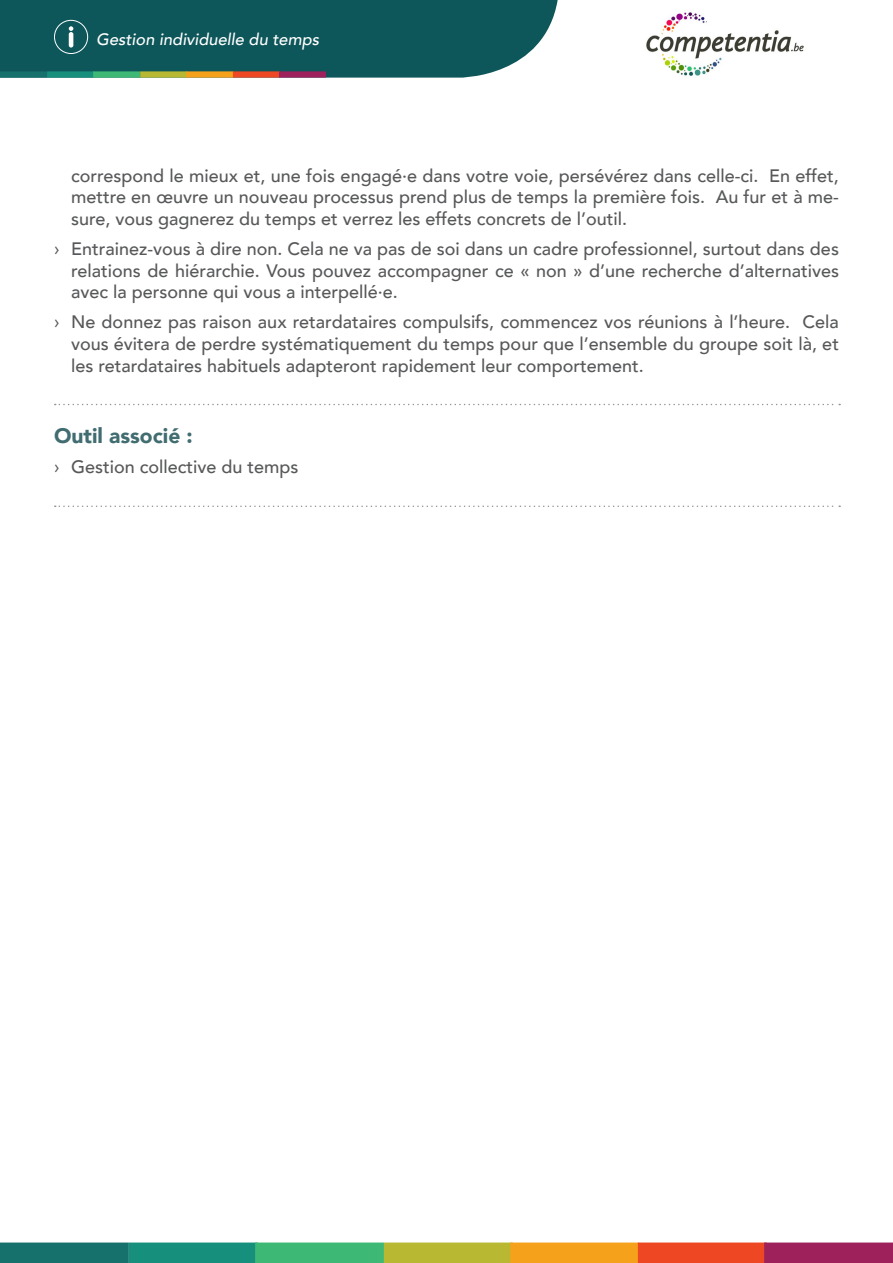
<style>
.page{position:relative;width:893px;height:1263px;background:#fff}
.page>*{position:absolute;margin:0;border:0;box-sizing:border-box;transform-origin:0 0}
.t1{font:900 21px "Avenir";color:#416c70}
.t2{font:500 18px/21.6px "Avenir";color:#57585a;text-align:justify}
.t3{font:italic 500 16.5px "Avenir";color:#fff}
.s1{font-family:"Gotham Narrow";font-weight:400}
</style>
<div class="page">
<svg style="left:0;top:0;width:558px;height:78px;background:#1e5f61"></svg>
<div style="left:54px;top:20px;width:34px;height:34px;border:1px solid #fff;border-radius:50%"></div>
<img style="left:646px;top:12px;width:158px;height:64px">
<div style="left:129px;top:1242px;width:129px;height:21px;background:#168f7d"></div>
<div style="left:255px;top:1242px;width:129px;height:21px;background:#3db875"></div>
<div style="left:384px;top:1242px;width:129px;height:21px;background:#b8b833"></div>
<div style="left:510px;top:1242px;width:129px;height:21px;background:#f5a11c"></div>
<div style="left:638px;top:1242px;width:129px;height:21px;background:#ed4724"></div>
<div style="left:764px;top:1242px;width:129px;height:21px;background:#9e215c"></div>
<div style="left:0;top:1242px;width:129px;height:21px;background:#16706c"></div>
<svg style="left:55px;top:404px;width:785px;height:1px"></svg>
<svg style="left:55px;top:505px;width:785px;height:2px"></svg>
<p class="t3" style="left:96px;top:30px;width:225px">Gestion individuelle du temps</p>
<p class="t2" style="left:71px;top:164px;width:769px">correspond le mieux et, une fois engagé·e dans votre voie, persévérez dans celle-ci. En effet, mettre en œuvre un nouveau processus prend plus de temps la première fois. Au fur et à me&shy;sure, vous gagnerez du temps et verrez les effets concrets de l’outil.</p>
<p class="t2" style="left:71px;top:237px;width:769px;text-indent:-17px"><span class="s1">›</span> Entrainez-vous à dire non. Cela ne va pas de soi dans un cadre professionnel, surtout dans des relations de hiérarchie. Vous pouvez accompagner ce « non » d’une recherche d’alternatives avec la personne qui vous a interpellé·e.</p>
<p class="t2" style="left:71px;top:310px;width:769px;text-indent:-17px"><span class="s1">›</span> Ne donnez pas raison aux retardataires compulsifs, commencez vos réunions à l’heure. Cela vous évitera de perdre systématiquement du temps pour que l’ensemble du groupe soit là, et les retardataires habituels adapteront rapidement leur comportement.</p>
<p class="t1" style="left:54px;top:418px;width:140px">Outil associé :</p>
<p class="t2" style="left:54px;top:455px;width:246px"><span class="s1">›</span> Gestion collective du temps</p>
</div>
